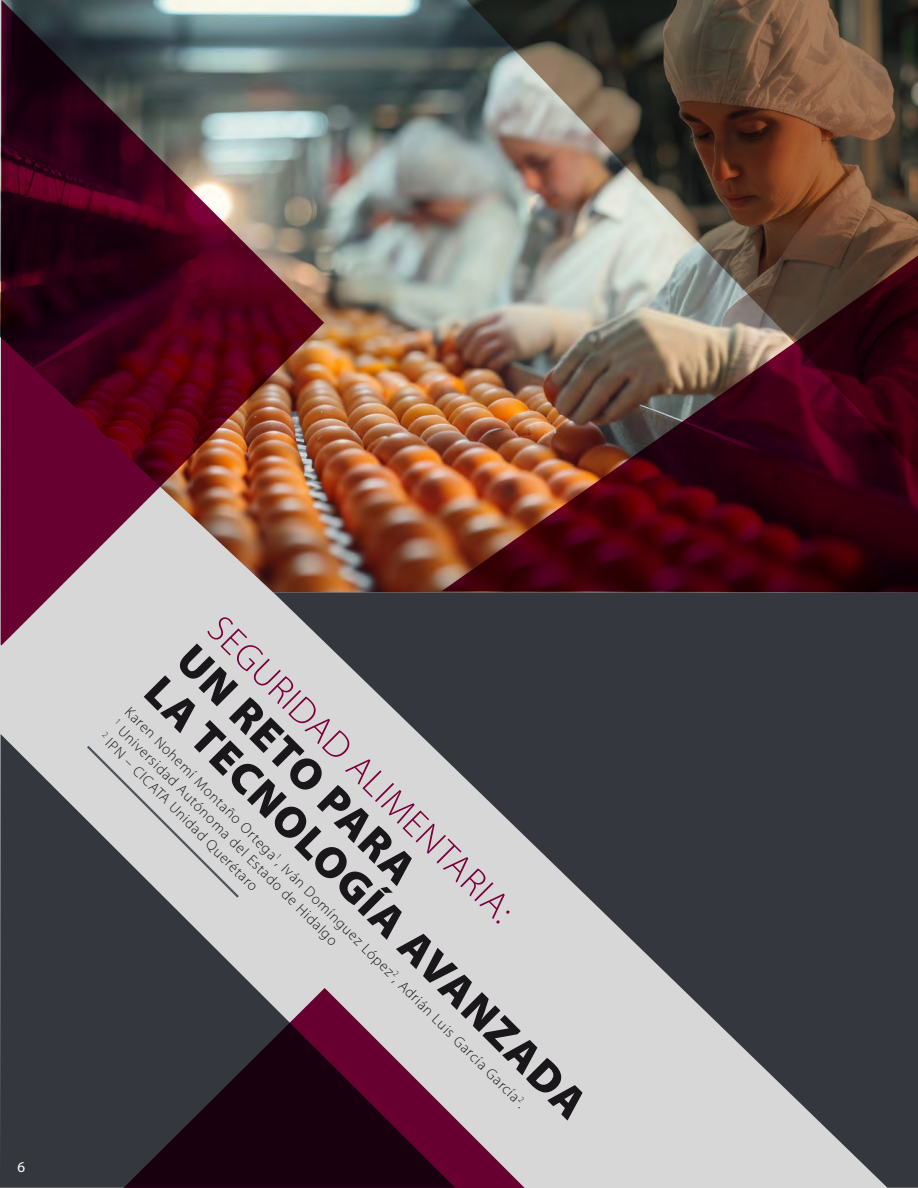
<style>
.page{position:relative;width:918px;height:1188px;background:#d8d7d8}
.page>*{position:absolute;margin:0;border:0;box-sizing:border-box;transform-origin:0 0}
.t1{font:900 45px/45px "Myriad Pro";color:#1a171b}
.t2{font:300 37.5px "Myriad Pro";color:#7a003b}
.t3{font:300 15px/18px "Myriad Pro";color:#1a171b}
.t4{font:15px "Myriad Pro";color:#fff}
</style>
<div class="page">
<img style="left:0;top:0;width:467px;height:592px">
<svg style="left:324px;top:592px;width:594px;height:596px;fill:#35373e"></svg>
<img style="left:467px;top:0;width:451px;height:256px">
<svg style="left:0;top:734px;width:455px;height:454px"></svg>
<img style="left:1px;top:0;width:323px;height:645px">
<img style="left:442px;top:256px;width:476px;height:336px">
<svg style="left:123px;top:988px;width:402px;height:200px"></svg>
<svg style="left:917px;top:0;width:1px;height:138px"></svg>
<svg style="left:87px;top:746px;width:152px;height:152px"></svg>
<p class="t4" style="left:18px;top:1158px;width:9px">6</p>
<h2 class="t2" style="left:229px;top:608px;width:417px;rotate:45deg">SEGURIDAD ALIMENTARIA:</h2>
<h1 class="t1" style="left:200px;top:637px;width:605px;rotate:45deg">UN RETO PARA<br>LA TECNOLOGÍA AVANZADA</h1>
<p class="t3" style="left:133px;top:703px;width:561px;rotate:45deg">Karen Nohemí Montaño Ortega<sup>1</sup>, Iván Domínguez López<sup>2</sup>, Adrián Luis García García<sup>2</sup>.<br><sup>1</sup> Universidad Autónoma del Estado de Hidalgo<br><sup>2</sup> IPN – CICATA Unidad Querétaro</p>
</div>
